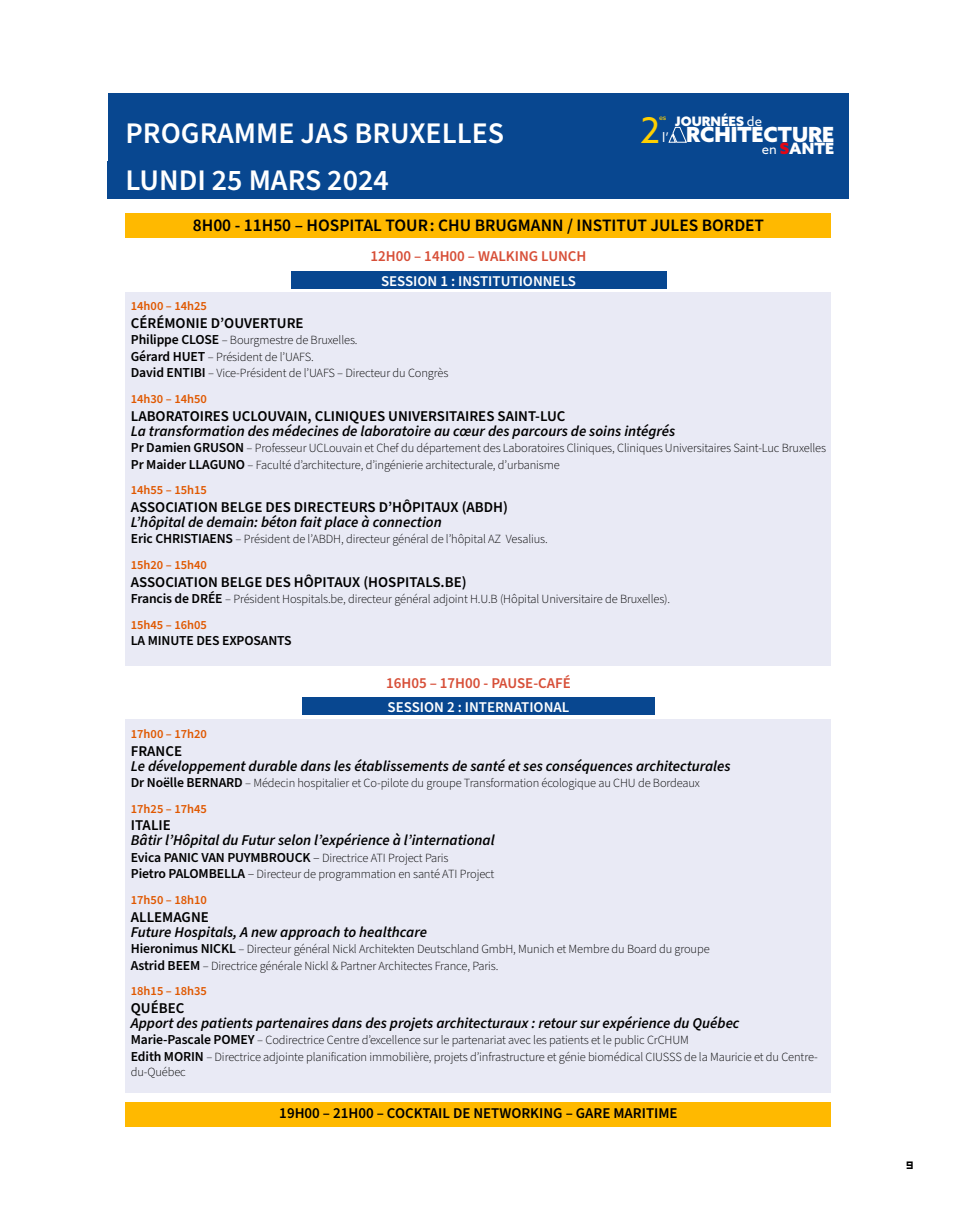
<style>
.page{position:relative;width:957px;height:1212px;background:#fff}
.page>*{position:absolute;margin:0;border:0;box-sizing:border-box;transform-origin:0 0}
.t1{font:35.4px "Azo Sans";color:#ffcf00}
.t2{font:600 29.85px "Source Sans Pro";color:#fff}
.t3{font:900 20.85px "Azo Sans";color:#fff}
.t4{font:600 17.4px "Source Sans Pro";color:#000}
.t5{font:900 15.6px "Azo Sans";color:#fff}
.t6{font:italic 600 15px "Source Sans Pro";color:#000}
.t7{font:600 15px "Source Sans Pro";color:#000}
.t8{font:600 15px "Source Sans Pro";color:#d74f38}
.t9{font:600 15px "Source Sans Pro";color:#fff}
.t10{font:600 13.65px "Source Sans Pro";letter-spacing:-.01em;color:#000}
.t11{font:900 13.05px "Azo Sans";color:#fff}
.t12{font:300 12.45px/16.5px "Source Sans Pro";letter-spacing:-.01em;color:#000}
.t13{font:600 12.45px "Source Sans Pro";color:#e05800}
.t14{font:12px "Hooge 0555";color:#000}
.t15{font:6.9px "Azo Sans";color:#ffcf00}
.s1{font-weight:400}
.s2{font-weight:400;font-size:13.05px}
.s3{color:#e30613}
.s4{font-weight:600;font-size:13.65px}
.s5{font-weight:600;color:#e05800}
.s6{font-size:13.65px}
</style>
<div class="page">
<hr style="left:0;top:0;width:1px;height:1212px;background:#000">
<div style="left:108px;top:94px;width:740px;height:72px;background:#084790"></div>
<svg style="left:668px;top:127px;width:19px;height:16px"></svg>
<div style="left:126px;top:213px;width:705px;height:25px;background:#ffb900"></div>
<div style="left:126px;top:292px;width:705px;height:373px;background:#e9eaf5"></div>
<div style="left:126px;top:720px;width:705px;height:373px;background:#e9eaf5"></div>
<div style="left:291px;top:271px;width:375px;height:17px;background:#084790"></div>
<div style="left:302px;top:697px;width:353px;height:17px;background:#084790"></div>
<div style="left:126px;top:1102px;width:705px;height:25px;background:#ffb900"></div>
<div style="left:108px;top:161px;width:741px;height:38px;background:#084790"></div>
<h2 class="t2" style="left:126px;top:113px;width:380px">PROGRAMME JAS BRUXELLES</h2>
<h2 class="t2" style="left:126px;top:160px;width:265px">LUNDI 25 MARS 2024</h2>
<p class="t11" style="left:675px;top:113px;width:88px">JOURNÉES <span class="s1">de</span></p>
<h3 class="t3" style="left:662px;top:121px;width:173px"><span class="s2">l’</span> RCHITECTURE</h3>
<p class="t5" style="left:761px;top:138px;width:74px"><span class="s2">en</span> <span class="s3">S</span>ANTÉ</p>
<h1 class="t1" style="left:641px;top:107px;width:22px">2</h1>
<p class="t15" style="left:659px;top:113px;width:9px">es</p>
<h3 class="t4" style="left:193px;top:213px;width:573px">8H00 - 11H50 – HOSPITAL TOUR : CHU BRUGMANN / INSTITUT JULES BORDET</h3>
<p class="t8" style="left:370px;top:246px;width:217px">12H00 – 14H00 – WALKING LUNCH</p>
<p class="t9" style="left:381px;top:271px;width:196px">SESSION 1 : INSTITUTIONNELS</p>
<p class="t13" style="left:131px;top:298px;width:78px">14h00 – 14h25</p>
<p class="t7" style="left:131px;top:313px;width:174px">CÉRÉMONIE D’OUVERTURE</p>
<p class="t12" style="left:131px;top:332px;width:319px"><span class="s4">Philippe CLOSE</span> – Bourgmestre de Bruxelles.<br><span class="s4">Gérard HUET</span> – Président de l’UAFS.<br><span class="s4">David ENTIBI</span> – Vice-Président de l’UAFS – Directeur du Congrès</p>
<p class="t13" style="left:131px;top:390px;width:78px">14h30 – 14h50</p>
<p class="t7" style="left:131px;top:406px;width:436px">LABORATOIRES UCLOUVAIN, CLINIQUES UNIVERSITAIRES SAINT-LUC</p>
<p class="t6" style="left:131px;top:421px;width:546px">La transformation des médecines de laboratoire au cœur des parcours de soins intégrés</p>
<p class="t12" style="left:131px;top:440px;width:697px"><span class="s4">Pr Damien GRUSON</span> – Professeur UCLouvain et Chef du département des Laboratoires Cliniques, Cliniques Universitaires Saint-Luc Bruxelles<br><span class="s4">Pr Maider LLAGUNO</span> – Faculté d’architecture, d’ingénierie architecturale, d’urbanisme</p>
<p class="t13" style="left:131px;top:482px;width:78px">14h55 – 15h15</p>
<p class="t7" style="left:131px;top:497px;width:379px">ASSOCIATION BELGE DES DIRECTEURS D’HÔPITAUX (ABDH)</p>
<p class="t6" style="left:131px;top:512px;width:312px">L’hôpital de demain: béton fait place à connection</p>
<p class="t12" style="left:131px;top:527px;width:418px;line-height:25.5px"><span class="s4">Eric CHRISTIAENS</span> – Président de l’ABDH, directeur général de l’hôpital AZ Vesalius.<br><span class="s5">15h20 – 15h40</span></p>
<p class="t7" style="left:131px;top:572px;width:337px">ASSOCIATION BELGE DES HÔPITAUX (HOSPITALS.BE)</p>
<p class="t12" style="left:131px;top:587px;width:541px;line-height:25.5px"><span class="s4">Francis de DRÉE</span> – Président Hospitals.be, directeur général adjoint H.U.B (Hôpital Universitaire de Bruxelles).<br><span class="s5">15h45 – 16h05</span></p>
<p class="t10" style="left:131px;top:632px;width:162px">LA MINUTE DES EXPOSANTS</p>
<p class="t8" style="left:386px;top:673px;width:186px">16H05 – 17H00 - PAUSE-CAFÉ</p>
<p class="t9" style="left:388px;top:697px;width:183px">SESSION 2 : INTERNATIONAL</p>
<p class="t13" style="left:131px;top:725px;width:78px">17h00 – 17h20</p>
<p class="t7" style="left:131px;top:741px;width:53px">FRANCE</p>
<p class="t6" style="left:131px;top:755px;width:601px">Le développement durable dans les établissements de santé et ses conséquences architecturales</p>
<p class="t12" style="left:131px;top:770px;width:570px;line-height:25.5px"><span class="s4">Dr Noëlle BERNARD</span> – Médecin hospitalier et Co-pilote du groupe Transformation écologique au CHU de Bordeaux<br><span class="s5">17h25 – 17h45</span></p>
<p class="t7" style="left:131px;top:815px;width:41px">ITALIE</p>
<p class="t6" style="left:131px;top:830px;width:365px">Bâtir l’Hôpital du Futur selon l’expérience à l’international</p>
<p class="t12" style="left:131px;top:850px;width:365px"><span class="s4">Evica PANIC VAN PUYMBROUCK</span> <span class="s6">–</span> Directrice ATI Project Paris<br><span class="s4">Pietro PALOMBELLA</span> <span class="s6">–</span> Directeur de programmation en santé ATI Project</p>
<p class="t13" style="left:131px;top:891px;width:78px">17h50 – 18h10</p>
<p class="t7" style="left:131px;top:907px;width:80px">ALLEMAGNE</p>
<p class="t6" style="left:131px;top:921px;width:298px">Future Hospitals, A new approach to healthcare</p>
<p class="t12" style="left:131px;top:941px;width:580px"><span class="s4">Hieronimus NICKL</span> – Directeur général Nickl Architekten Deutschland GmbH, Munich et Membre du Board du groupe<br><span class="s4">Astrid BEEM</span> – Directrice générale Nickl &amp; Partner Architectes France, Paris.</p>
<p class="t13" style="left:131px;top:982px;width:78px">18h15 – 18h35</p>
<p class="t7" style="left:131px;top:998px;width:55px">QUÉBEC</p>
<p class="t6" style="left:131px;top:1013px;width:610px">Apport des patients partenaires dans des projets architecturaux : retour sur expérience du Québec</p>
<p class="t12" style="left:131px;top:1032px;width:688px"><span class="s4">Marie-Pascale POMEY</span> – Codirectrice Centre d’excellence sur le partenariat avec les patients et le public CrCHUM<br><span class="s4">Edith MORIN</span> – Directrice adjointe planification immobilière, projets d’infrastructure et génie biomédical CIUSSS de la Mauricie et du Centre-</p>
<p class="t12" style="left:131px;top:1064px;width:57px">du-Québec</p>
<p class="t7" style="left:279px;top:1102px;width:400px">19H00 – 21H00 – COCKTAIL DE NETWORKING – GARE MARITIME</p>
<p class="t14" style="left:907px;top:1157px;width:9px">9</p>
</div>
